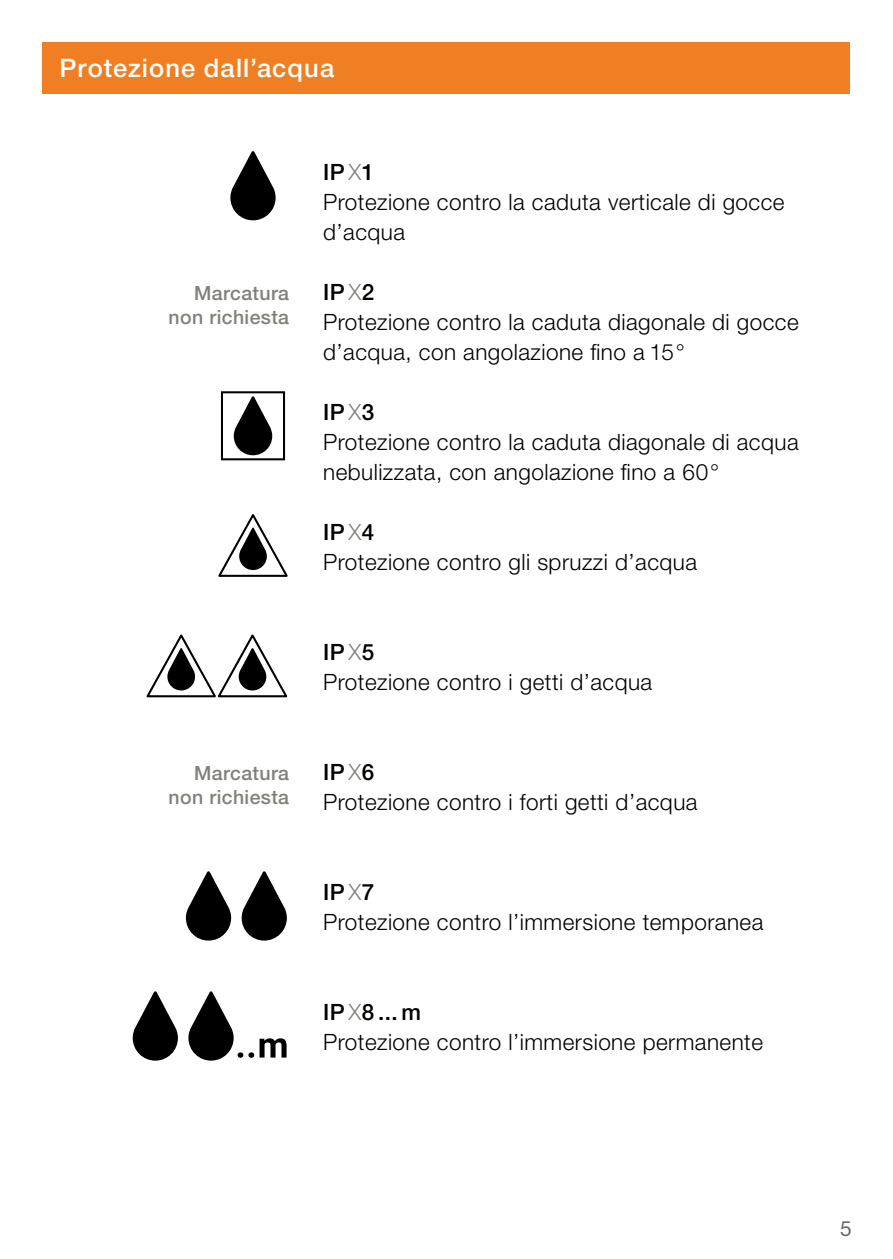
<style>
.page{position:relative;width:893px;height:1259px;background:#fff}
.page>*{position:absolute;margin:0;border:0;box-sizing:border-box;transform-origin:0 0}
.t1{font:500 25.5px "Helvetica Neue LT Std";letter-spacing:.04em;color:#fff}
.t2{font:300 22.5px/30px "Helvetica Neue LT Std";letter-spacing:.02em;color:#000}
.t3{font:21px "Helvetica Neue LT Std";color:#656a68}
.t4{font:500 19.5px/24px "Helvetica Neue LT Std";letter-spacing:.02em;color:#81807a;text-align:right}
.s1{font-weight:500}
.s2{color:#81807a}
</style>
<div class="page">
<div style="left:43px;top:43px;width:807px;height:51px;background:#f07f23"></div>
<svg style="left:230px;top:151px;width:46px;height:69px"></svg>
<div style="left:221px;top:391px;width:64px;height:69px;border:2px solid #000"></div>
<svg style="left:234px;top:396px;width:38px;height:59px"></svg>
<svg style="left:218px;top:514px;width:70px;height:63px"></svg>
<svg style="left:146px;top:634px;width:142px;height:64px"></svg>
<svg style="left:242px;top:871px;width:45px;height:69px"></svg>
<svg style="left:186px;top:871px;width:45px;height:69px"></svg>
<svg style="left:133px;top:991px;width:45px;height:69px"></svg>
<svg style="left:188px;top:991px;width:66px;height:69px"></svg>
<svg style="left:260px;top:1038px;width:27px;height:19px"></svg>
<p class="t1" style="left:60px;top:53px;width:276px">Protezione dall’acqua</p>
<p class="t4" style="left:168px;top:280px;width:122px">Marcatura non richiesta</p>
<p class="t4" style="left:168px;top:760px;width:122px">Marcatura non richiesta</p>
<p class="t2" style="left:323px;top:156px;width:463px"><span class="s1">IP</span><span class="s2">X</span><span class="s1">1<br></span>Protezione contro la caduta verticale di gocce d’acqua</p>
<p class="t2" style="left:323px;top:276px;width:477px"><span class="s1">IP</span><span class="s2">X</span><span class="s1">2<br></span>Protezione contro la caduta diagonale di gocce d’acqua, con angolazione fino a 15°</p>
<p class="t2" style="left:323px;top:396px;width:477px"><span class="s1">IP</span><span class="s2">X</span><span class="s1">3<br></span>Protezione contro la caduta diagonale di acqua nebulizzata, con angolazione fino a 60°</p>
<p class="t2" style="left:323px;top:516px;width:375px"><span class="s1">IP</span><span class="s2">X</span><span class="s1">4<br></span>Protezione contro gli spruzzi d’acqua</p>
<p class="t2" style="left:323px;top:636px;width:331px"><span class="s1">IP</span><span class="s2">X</span><span class="s1">5<br></span>Protezione contro i getti d’acqua</p>
<p class="t2" style="left:323px;top:756px;width:376px"><span class="s1">IP</span><span class="s2">X</span><span class="s1">6<br></span>Protezione contro i forti getti d’acqua</p>
<p class="t2" style="left:323px;top:876px;width:442px"><span class="s1">IP</span><span class="s2">X</span><span class="s1">7<br></span>Protezione contro l’immersione temporanea</p>
<p class="t2" style="left:323px;top:996px;width:441px"><span class="s1">IP</span><span class="s2">X</span><span class="s1">8 ... m<br></span>Protezione contro l’immersione permanente</p>
<p class="t3" style="left:840px;top:1215px;width:13px">5</p>
</div>
